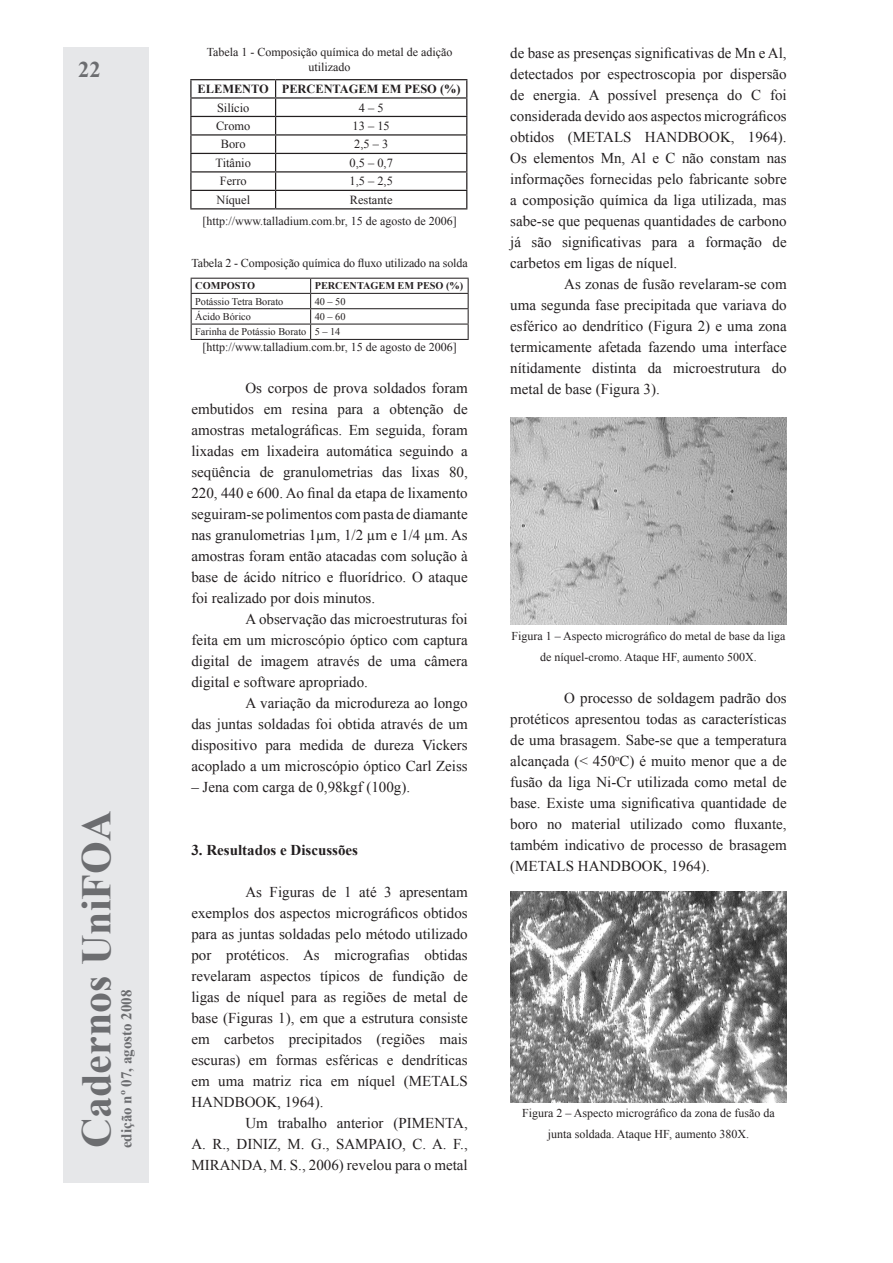
<style>
.page{position:relative;width:893px;height:1263px;background:#fff}
.page>*{position:absolute;margin:0;border:0;box-sizing:border-box;transform-origin:0 0}
.t1{font:700 42px "Times New Roman";color:#6c6d70}
.t2{font:700 22.5px "Times New Roman";color:#6c6d70}
.t3{font:15px/21px "Times New Roman";color:#231f20;text-align:justify}
.t4{font:700 15px "Times New Roman";color:#231f20}
.t5{font:700 15px "Times New Roman";color:#6c6d70}
.t6{font:12.3px "Times New Roman";color:#231f20}
.t7{font:700 12.3px "Times New Roman";color:#231f20}
.t8{font:12px/21px "Times New Roman";color:#231f20;text-align:center}
.t9{font:10.35px "Times New Roman";color:#231f20}
.t10{font:700 10.35px "Times New Roman";color:#231f20}
</style>
<div class="page">
<hr style="left:190px;top:79px;width:86px;height:1px;background:#231f20">
<hr style="left:276px;top:79px;width:191px;height:1px;background:#231f20">
<hr style="left:190px;top:97px;width:86px;height:2px;background:#231f20">
<hr style="left:276px;top:97px;width:191px;height:2px;background:#231f20">
<hr style="left:190px;top:116px;width:86px;height:1px;background:#231f20">
<hr style="left:276px;top:116px;width:191px;height:1px;background:#231f20">
<hr style="left:190px;top:134px;width:86px;height:2px;background:#231f20">
<hr style="left:276px;top:134px;width:191px;height:2px;background:#231f20">
<hr style="left:190px;top:153px;width:86px;height:1px;background:#231f20">
<hr style="left:276px;top:153px;width:191px;height:1px;background:#231f20">
<hr style="left:190px;top:171px;width:86px;height:2px;background:#231f20">
<hr style="left:276px;top:171px;width:191px;height:2px;background:#231f20">
<hr style="left:190px;top:190px;width:86px;height:1px;background:#231f20">
<svg style="left:190px;top:80px;width:2px;height:128px"></svg>
<hr style="left:276px;top:190px;width:191px;height:1px;background:#231f20">
<svg style="left:275px;top:80px;width:1px;height:128px"></svg>
<svg style="left:466px;top:80px;width:1px;height:128px"></svg>
<hr style="left:190px;top:208px;width:86px;height:1px;background:#231f20">
<hr style="left:276px;top:208px;width:191px;height:1px;background:#231f20">
<hr style="left:191px;top:278px;width:120px;height:1px;background:#231f20">
<hr style="left:311px;top:278px;width:158px;height:1px;background:#231f20">
<hr style="left:191px;top:293px;width:120px;height:1px;background:#231f20">
<hr style="left:311px;top:293px;width:158px;height:1px;background:#231f20">
<hr style="left:191px;top:308px;width:120px;height:1px;background:#231f20">
<hr style="left:311px;top:308px;width:158px;height:1px;background:#231f20">
<hr style="left:191px;top:324px;width:120px;height:1px;background:#231f20">
<svg style="left:191px;top:279px;width:1px;height:60px"></svg>
<hr style="left:311px;top:324px;width:158px;height:1px;background:#231f20">
<svg style="left:310px;top:279px;width:1px;height:60px"></svg>
<svg style="left:468px;top:279px;width:1px;height:60px"></svg>
<hr style="left:191px;top:339px;width:120px;height:1px;background:#231f20">
<hr style="left:311px;top:339px;width:158px;height:1px;background:#231f20">
<img style="left:510px;top:417px;width:277px;height:208px">
<img style="left:510px;top:891px;width:277px;height:211px">
<div style="left:64px;top:47px;width:85px;height:1136px;background:#e6e7e9"></div>
<p class="t2" style="left:78px;top:54px;width:24px">22</p>
<p class="t1" style="left:68px;top:1148px;width:339px;rotate:-90deg">Cadernos UniFOA</p>
<p class="t5" style="left:116px;top:1148px;width:160px;rotate:-90deg">edição nº 07, agosto 2008</p>
<p class="t8" style="left:207px;top:44px;width:247px;line-height:15px">Tabela 1 - Composição química do metal de adição utilizado</p>
<p class="t7" style="left:198px;top:80px;width:73px">ELEMENTO</p>
<p class="t7" style="left:282px;top:80px;width:180px">PERCENTAGEM EM PESO (%)</p>
<p class="t6" style="left:217px;top:99px;width:34px">Silício</p>
<p class="t6" style="left:359px;top:99px;width:26px">4 – 5</p>
<p class="t6" style="left:216px;top:118px;width:36px">Cromo</p>
<p class="t6" style="left:353px;top:118px;width:39px">13 – 15</p>
<p class="t6" style="left:221px;top:136px;width:26px">Boro</p>
<p class="t6" style="left:354px;top:136px;width:36px">2,5 – 3</p>
<p class="t6" style="left:216px;top:155px;width:37px">Titânio</p>
<p class="t6" style="left:350px;top:155px;width:45px">0,5 – 0,7</p>
<p class="t6" style="left:220px;top:173px;width:28px">Ferro</p>
<p class="t6" style="left:350px;top:173px;width:45px">1,5 – 2,5</p>
<p class="t6" style="left:216px;top:192px;width:35px">Níquel</p>
<p class="t6" style="left:350px;top:192px;width:44px">Restante</p>
<p class="t8" style="left:202px;top:210px;width:256px">[http://www.talladium.com.br, 15 de agosto de 2006]</p>
<p class="t8" style="left:191px;top:252px;width:278px">Tabela 2 - Composição química do fluxo utilizado na solda</p>
<p class="t10" style="left:195px;top:279px;width:61px">COMPOSTO</p>
<p class="t10" style="left:315px;top:279px;width:150px">PERCENTAGEM EM PESO (%)</p>
<p class="t9" style="left:195px;top:294px;width:90px">Potássio Tetra Borato</p>
<p class="t9" style="left:315px;top:294px;width:32px">40 – 50</p>
<p class="t9" style="left:195px;top:310px;width:57px">Ácido Bórico</p>
<p class="t9" style="left:315px;top:310px;width:32px">40 – 60</p>
<p class="t9" style="left:195px;top:325px;width:113px">Farinha de Potássio Borato</p>
<p class="t9" style="left:315px;top:325px;width:27px">5 – 14</p>
<p class="t8" style="left:202px;top:336px;width:256px">[http://www.talladium.com.br, 15 de agosto de 2006]</p>
<p class="t3" style="left:191px;top:377px;width:278px;text-indent:54px">Os corpos de prova soldados foram embutidos em resina para a obtenção de amostras metalográficas. Em seguida, foram lixadas em lixadeira automática seguindo a seqüência de granulometrias das lixas 80, 220, 440 e 600. Ao final da etapa de lixamento seguiram-se polimentos com pasta de diamante nas granulometrias 1µm, 1/2 µm e 1/4 µm. As amostras foram então atacadas com solução à base de ácido nítrico e fluorídrico. O ataque foi realizado por dois minutos.</p>
<p class="t3" style="left:191px;top:608px;width:278px;text-indent:54px">A observação das microestruturas foi feita em um microscópio óptico com captura digital de imagem através de uma câmera digital e software apropriado.</p>
<p class="t3" style="left:191px;top:692px;width:278px;text-indent:54px">A variação da microdureza ao longo das juntas soldadas foi obtida através de um dispositivo para medida de dureza Vickers acoplado a um microscópio óptico Carl Zeiss</p>
<p class="t3" style="left:191px;top:776px;width:220px">– Jena com carga de 0,98kgf (100g).</p>
<p class="t4" style="left:191px;top:840px;width:168px">3. Resultados e Discussões</p>
<p class="t3" style="left:191px;top:881px;width:278px;text-indent:54px">As Figuras de 1 até 3 apresentam exemplos dos aspectos micrográficos obtidos para as juntas soldadas pelo método utilizado por protéticos. As micrografias obtidas revelaram aspectos típicos de fundição de ligas de níquel para as regiões de metal de base (Figuras 1), em que a estrutura consiste em carbetos precipitados (regiões mais escuras) em formas esféricas e dendríticas em uma matriz rica em níquel (METALS HANDBOOK, 1964).</p>
<p class="t3" style="left:191px;top:1112px;width:278px;text-indent:54px">Um trabalho anterior (PIMENTA, A. R., DINIZ, M. G., SAMPAIO, C. A. F., MIRANDA, M. S., 2006) revelou para o metal</p>
<p class="t3" style="left:510px;top:42px;width:278px">de base as presenças significativas de Mn e Al, detectados por espectroscopia por dispersão de energia. A possível presença do C foi considerada devido aos aspectos micrográficos obtidos (METALS HANDBOOK, 1964).<br>Os elementos Mn, Al e C não constam nas informações fornecidas pelo fabricante sobre a composição química da liga utilizada, mas sabe-se que pequenas quantidades de carbono já são significativas para a formação de carbetos em ligas de níquel.</p>
<p class="t3" style="left:510px;top:273px;width:278px;text-indent:54px">As zonas de fusão revelaram-se com uma segunda fase precipitada que variava do esférico ao dendrítico (Figura 2) e uma zona termicamente afetada fazendo uma interface nítidamente distinta da microestrutura do metal de base (Figura 3).</p>
<p class="t8" style="left:511px;top:625px;width:275px">Figura 1 – Aspecto micrográfico do metal de base da liga de níquel-cromo. Ataque HF, aumento 500X.</p>
<p class="t3" style="left:510px;top:687px;width:278px;text-indent:54px">O processo de soldagem padrão dos protéticos apresentou todas as características de uma brasagem. Sabe-se que a temperatura alcançada (&lt; 450<sup>o</sup>C) é muito menor que a de fusão da liga Ni-Cr utilizada como metal de base. Existe uma significativa quantidade de boro no material utilizado como fluxante, também indicativo de processo de brasagem (METALS HANDBOOK, 1964).</p>
<p class="t8" style="left:522px;top:1102px;width:254px">Figura 2 – Aspecto micrográfico da zona de fusão da junta soldada. Ataque HF, aumento 380X.</p>
</div>
